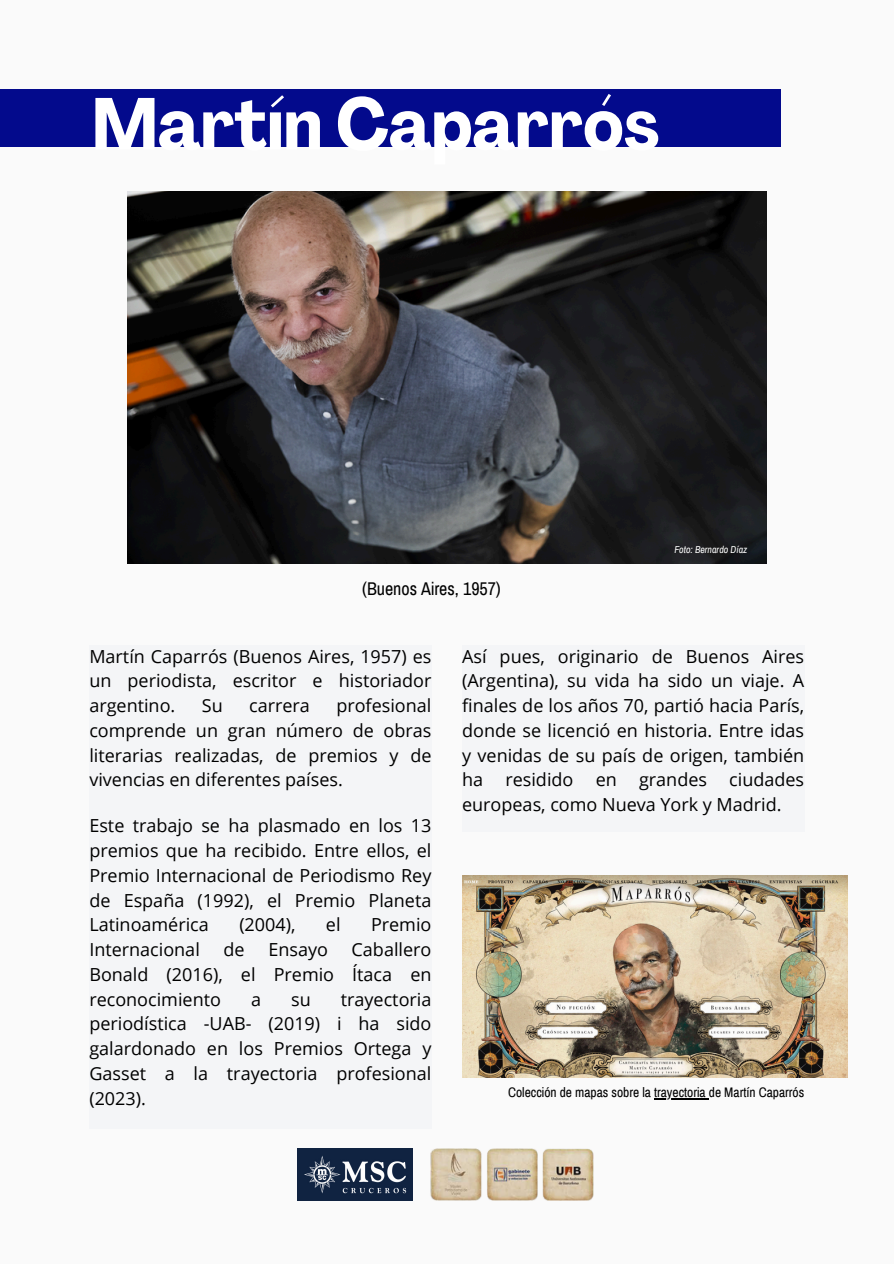
<style>
.page{position:relative;width:894px;height:1264px;background:#fff}
.page>*{position:absolute;margin:0;border:0;box-sizing:border-box;transform-origin:0 0}
.t1{font:700 condensed 72.3px "Agrandir";color:#fff}
.t2{font:18px/24.8px "Open Sans";color:#000;text-align:justify}
.t3{font:18px "Archivo Narrow";color:#000}
.t4{font:13.5px "Archivo Narrow";color:#000}
.t5{font:italic 9.9px "Archivo Narrow";color:#fff}
</style>
<div class="page">
<div style="left:0;top:0;width:893px;height:1263px;background:#fafafa"></div>
<div style="left:89px;top:645px;width:342px;height:483px;background:#f4f5f7"></div>
<div style="left:462px;top:645px;width:342px;height:186px;background:#f4f5f7"></div>
<div style="left:0;top:89px;width:780px;height:58px;background:#030a8c"></div>
<img style="left:128px;top:191px;width:638px;height:372px">
<img style="left:462px;top:875px;width:385px;height:202px">
<hr style="left:654px;top:1098px;width:54px;height:1px;background:#000">
<img style="left:297px;top:1148px;width:115px;height:52px">
<img style="left:430px;top:1148px;width:164px;height:52px">
<h2 class="t1" style="left:92px;top:95px;width:569px">Martín Caparrós</h2>
<p class="t3" style="left:362px;top:579px;width:140px">(Buenos Aires, 1957)</p>
<p class="t5" style="left:674px;top:544px;width:74px">Foto: Bernardo Díaz</p>
<h2 class="t2" style="left:89px;top:643px;width:343px">Martín Caparrós (Buenos Aires, 1957) es un periodista, escritor e historiador argentino.</h2>
<h2 class="t2" style="left:89px;top:692px;width:343px;text-indent:247px">profesional comprende un gran número de obras literarias realizadas, de premios y de vivencias en diferentes países.</h2>
<h2 class="t2" style="left:89px;top:813px;width:343px">Este trabajo se ha plasmado en los 13 premios que ha recibido. Entre ellos, el Premio Internacional de Periodismo Rey de España (1992), el Premio Planeta Latinoamérica</h2>
<h2 class="t2" style="left:202px;top:692px;width:22px">Su</h2>
<h2 class="t2" style="left:249px;top:692px;width:62px">carrera</h2>
<h2 class="t2" style="left:239px;top:912px;width:58px">(2004),</h2>
<h2 class="t2" style="left:326px;top:912px;width:16px">el</h2>
<h2 class="t2" style="left:371px;top:912px;width:62px">Premio</h2>
<h2 class="t2" style="left:89px;top:936px;width:343px;text-indent:262px">Caballero Bonald (2016), el Premio Ítaca en reconocimiento</h2>
<h2 class="t2" style="left:89px;top:936px;width:112px">Internacional</h2>
<h2 class="t2" style="left:223px;top:936px;width:23px">de</h2>
<h2 class="t2" style="left:268px;top:936px;width:61px">Ensayo</h2>
<h2 class="t2" style="left:89px;top:986px;width:343px;text-indent:251px">trayectoria periodística -UAB- (2019) i ha sido galardonado en los Premios Ortega y Gasset a la trayectoria profesional (2023).</h2>
<h2 class="t2" style="left:251px;top:986px;width:12px">a</h2>
<h2 class="t2" style="left:291px;top:986px;width:21px">su</h2>
<h2 class="t2" style="left:462px;top:643px;width:343px">Así pues, originario de Buenos Aires (Argentina), su vida ha sido un viaje. A finales de los años 70, partió hacia París, donde se licenció en historia. Entre idas y venidas de su país de origen, también ha residido en grandes ciudades europeas, como Nueva York y Madrid.</h2>
<h3 class="t4" style="left:508px;top:1085px;width:297px">Colección de mapas sobre la trayectoria de Martín Caparrós</h3>
</div>
